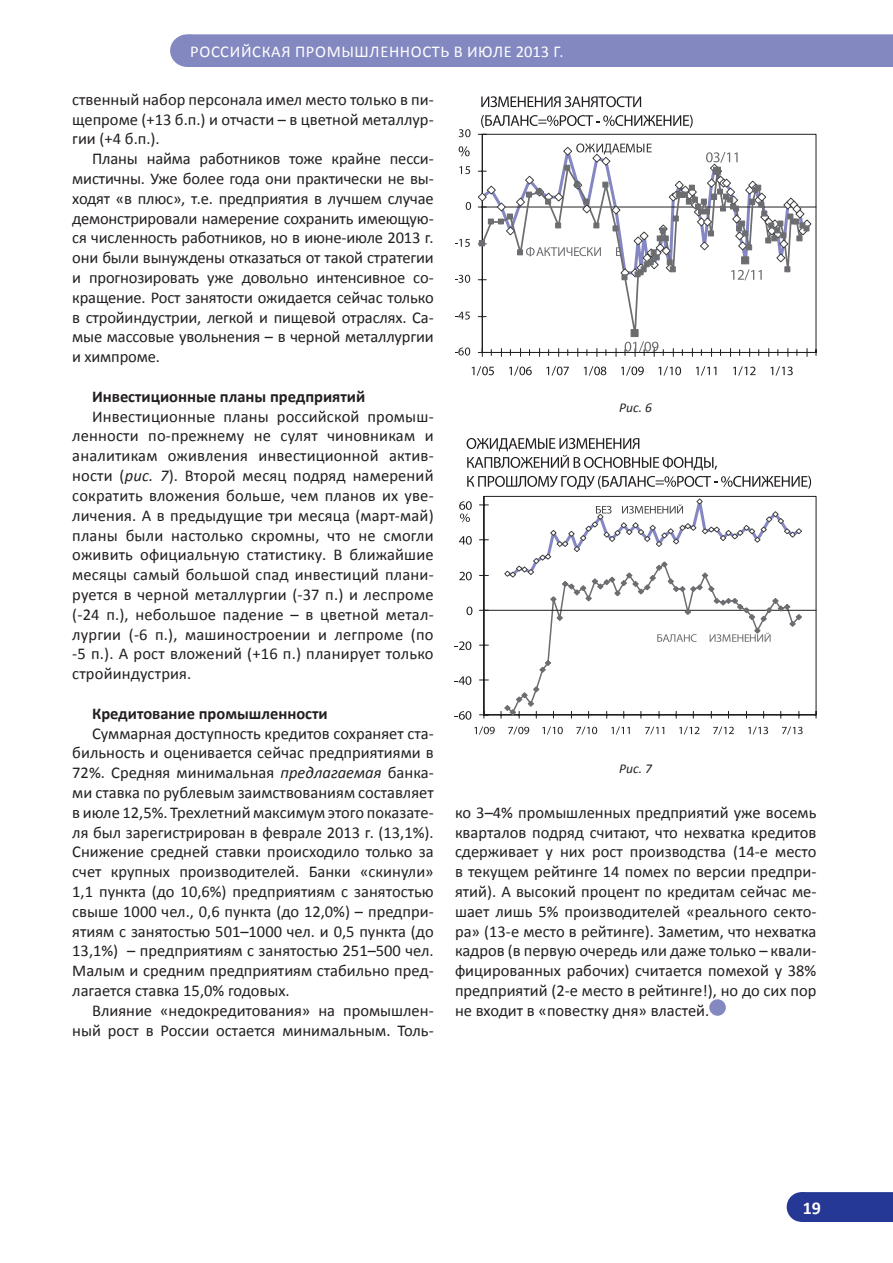
<style>
.page{position:relative;width:893px;height:1263px;background:#fff}
.page>*{position:absolute;margin:0;border:0;box-sizing:border-box;transform-origin:0 0}
.t1{font:700 18px "Calibri";color:#fff}
.Основной_текст{font:16.5px/19.8px "Calibri";color:#231f20;text-align:justify}
.Основной_текст-2{font:700 16.5px "Calibri";color:#231f20}
.t2{font:16.5px "Calibri";letter-spacing:.04em;color:#fff}
.Подпись_к_рисунку{font:italic 13.5px "Calibri";color:#231f20}
.s1{font-style:italic}
</style>
<div class="page">
<div style="left:171px;top:35px;width:33px;height:31px;background:#8388c1;border-radius:50%"></div>
<div style="left:170px;top:34px;width:35px;height:33px;border:2px solid #8388c1;border-radius:50%"></div>
<div style="left:188px;top:34px;width:705px;height:33px;background:#8388c1"></div>
<div style="left:787px;top:1193px;width:29px;height:28px;background:#263895;border-radius:50%"></div>
<div style="left:787px;top:1192px;width:29px;height:30px;border:2px solid #263895;border-radius:50%"></div>
<div style="left:801px;top:1192px;width:92px;height:30px;background:#263895"></div>
<div style="left:709px;top:999px;width:17px;height:17px;background:#8388c1;border-radius:50%"></div>
<svg style="left:477px;top:133px;width:340px;height:224px"></svg>
<svg style="left:478px;top:139px;width:333px;height:158px"></svg>
<hr style="left:482px;top:207px;width:334px;height:1px;background:#231f20">
<svg style="left:480px;top:280px;width:329px;height:69px"></svg>
<div style="left:631px;top:329px;width:7px;height:8px;background:#6c6c6f"></div>
<svg style="left:455px;top:347px;width:15px;height:8px"></svg>
<svg style="left:455px;top:312px;width:15px;height:8px"></svg>
<svg style="left:455px;top:275px;width:15px;height:8px"></svg>
<svg style="left:455px;top:239px;width:15px;height:8px"></svg>
<svg style="left:466px;top:202px;width:5px;height:8px"></svg>
<svg style="left:459px;top:166px;width:11px;height:8px"></svg>
<svg style="left:459px;top:129px;width:11px;height:8px"></svg>
<svg style="left:472px;top:366px;width:22px;height:10px"></svg>
<svg style="left:509px;top:366px;width:23px;height:10px"></svg>
<svg style="left:546px;top:366px;width:23px;height:10px"></svg>
<svg style="left:584px;top:366px;width:22px;height:10px"></svg>
<svg style="left:621px;top:366px;width:23px;height:10px"></svg>
<svg style="left:658px;top:366px;width:23px;height:10px"></svg>
<svg style="left:696px;top:366px;width:20px;height:10px"></svg>
<svg style="left:733px;top:366px;width:22px;height:10px"></svg>
<svg style="left:770px;top:366px;width:23px;height:10px"></svg>
<svg style="left:459px;top:146px;width:11px;height:10px"></svg>
<svg style="left:625px;top:341px;width:33px;height:11px"></svg>
<svg style="left:478px;top:143px;width:334px;height:137px"></svg>
<svg style="left:481px;top:96px;width:160px;height:11px"></svg>
<svg style="left:481px;top:115px;width:212px;height:13px"></svg>
<svg style="left:479px;top:496px;width:338px;height:223px"></svg>
<svg style="left:505px;top:650px;width:296px;height:65px"></svg>
<hr style="left:484px;top:610px;width:332px;height:1px;background:#231f20">
<svg style="left:504px;top:686px;width:36px;height:30px"></svg>
<svg style="left:539px;top:659px;width:13px;height:14px"></svg>
<svg style="left:455px;top:711px;width:16px;height:9px"></svg>
<svg style="left:455px;top:676px;width:16px;height:9px"></svg>
<svg style="left:474px;top:726px;width:21px;height:8px"></svg>
<svg style="left:508px;top:726px;width:21px;height:8px"></svg>
<svg style="left:542px;top:726px;width:21px;height:8px"></svg>
<svg style="left:576px;top:726px;width:21px;height:8px"></svg>
<svg style="left:611px;top:726px;width:19px;height:8px"></svg>
<svg style="left:645px;top:726px;width:19px;height:8px"></svg>
<svg style="left:679px;top:726px;width:20px;height:8px"></svg>
<svg style="left:713px;top:726px;width:21px;height:8px"></svg>
<svg style="left:748px;top:726px;width:20px;height:8px"></svg>
<svg style="left:782px;top:726px;width:21px;height:8px"></svg>
<svg style="left:467px;top:438px;width:250px;height:32px"></svg>
<svg style="left:455px;top:476px;width:356px;height:174px"></svg>
<p class="t2" style="left:190px;top:41px;width:375px">РОССИЙСКАЯ ПРОМЫШЛЕННОСТЬ В ИЮЛЕ 2013 Г.</p>
<p class="Основной_текст" style="left:72px;top:90px;width:363px">ственный набор персонала имел место только в пи&shy;щепроме (+13 б.п.) и отчасти – в цветной металлур&shy;гии (+4 б.п.).</p>
<p class="Основной_текст" style="left:72px;top:149px;width:363px;text-indent:20px">Планы найма работников тоже крайне песси&shy;мистичны. Уже более года они практически не вы&shy;ходят «в плюс», т.е. предприятия в лучшем случае демонстрировали намерение сохранить имеющую&shy;ся численность работников, но в июне-июле 2013 г. они были вынуждены отказаться от такой стратегии и прогнозировать уже довольно интенсивное со&shy;кращение. Рост занятости ожидается сейчас только в стройиндустрии, легкой и пищевой отраслях. Са&shy;мые массовые увольнения – в черной металлургии и химпроме.</p>
<p class="Основной_текст-2" style="left:92px;top:386px;width:275px">Инвестиционные планы предприятий</p>
<p class="Основной_текст" style="left:72px;top:406px;width:363px;text-indent:20px">Инвестиционные планы российской промыш&shy;ленности по-прежнему не сулят чиновникам и аналитикам оживления инвестиционной актив&shy;ности (<span class="s1">рис. 7</span>). Второй месяц подряд намерений сократить вложения больше, чем планов их уве&shy;личения. А в предыдущие три месяца (март-май) планы были настолько скромны, что не смогли оживить официальную статистику. В ближайшие месяцы самый большой спад инвестиций плани&shy;руется в черной металлургии (-37 п.) и леспроме (-24 п.), небольшое падение – в цветной метал&shy;лургии (-6 п.), машиностроении и легпроме (по -5 п.). А рост вложений (+16 п.) планирует только стройиндустрия.</p>
<p class="Основной_текст-2" style="left:92px;top:703px;width:237px">Кредитование промышленности</p>
<p class="Основной_текст" style="left:72px;top:723px;width:363px;text-indent:20px">Суммарная доступность кредитов сохраняет ста&shy;бильность и оценивается сейчас предприятиями в 72%. Средняя минимальная <span class="s1">предлагаемая</span> банка&shy;ми ставка по рублевым заимствованиям составляет в июле 12,5%. Трехлетний максимум этого показате&shy;ля был зарегистрирован в феврале 2013 г. (13,1%).<br>Снижение средней ставки происходило только за счет крупных производителей. Банки «скинули» 1,1 пункта (до 10,6%) предприятиям с занятостью свыше 1000 чел., 0,6 пункта (до 12,0%) – предпри&shy;ятиям с занятостью 501–1000 чел. и 0,5 пункта (до 13,1%) – предприятиям с занятостью 251–500 чел.<br>Малым и средним предприятиям стабильно пред&shy;лагается ставка 15,0% годовых.</p>
<p class="Основной_текст" style="left:72px;top:1000px;width:363px;text-align:right">Влияние «недокредитования» на промышлен&shy;ный рост в России остается минимальным. Толь-</p>
<p class="Подпись_к_рисунку" style="left:619px;top:398px;width:34px">Рис. 6</p>
<p class="Подпись_к_рисунку" style="left:619px;top:759px;width:34px">Рис. 7</p>
<p class="Основной_текст" style="left:455px;top:802px;width:363px">ко 3–4% промышленных предприятий уже восемь кварталов подряд считают, что нехватка кредитов сдерживает у них рост производства (14-е место в текущем рейтинге 14 помех по версии предпри&shy;ятий). А высокий процент по кредитам сейчас ме&shy;шает лишь 5% производителей «реального секто&shy;ра» (13-е место в рейтинге). Заметим, что нехватка кадров (в первую очередь или даже только – квали&shy;фицированных рабочих) считается помехой у 38% предприятий (2-е место в рейтинге!), но до сих пор не входит в «повестку дня» властей.</p>
<p class="t1" style="left:803px;top:1196px;width:20px">19</p>
</div>
